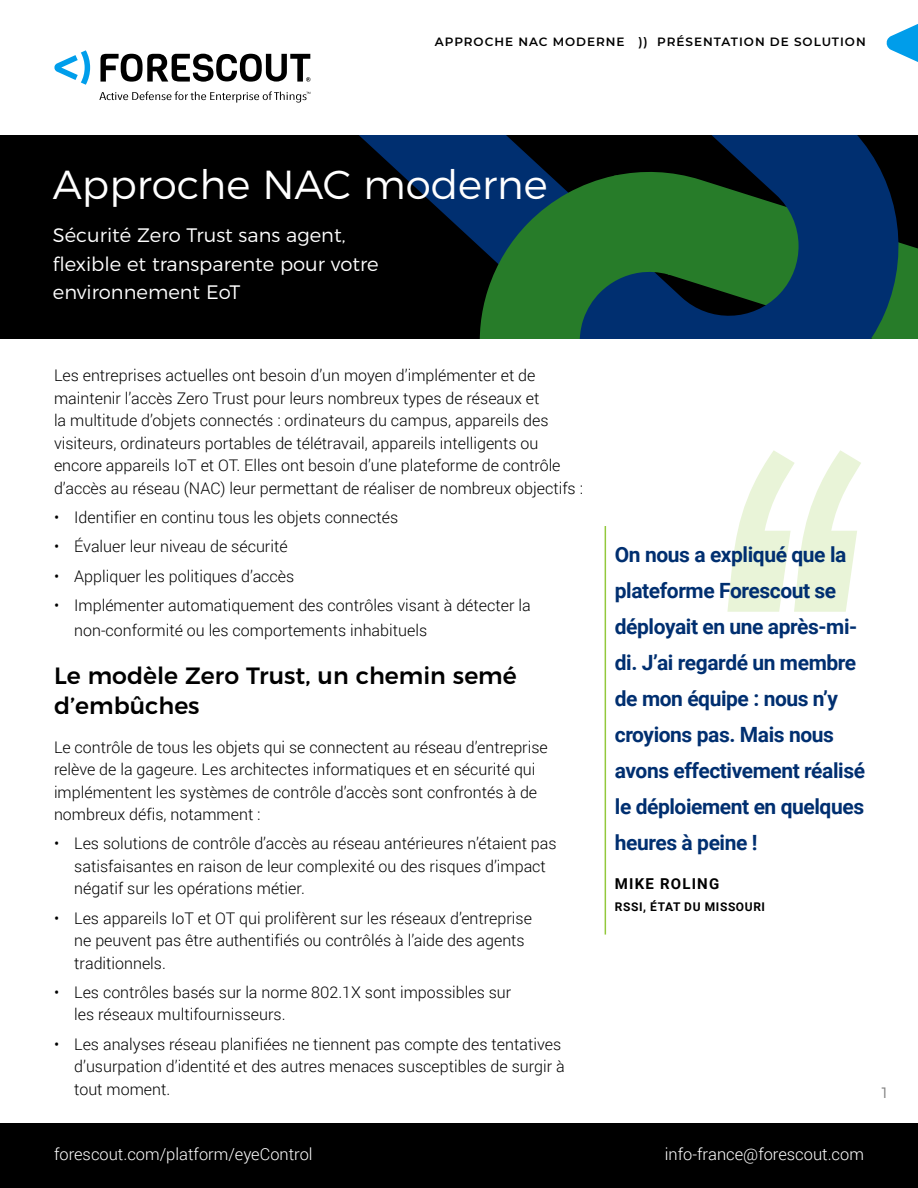
<style>
.page{position:relative;width:918px;height:1188px;background:#fff}
.page>*{position:absolute;margin:0;border:0;box-sizing:border-box;transform-origin:0 0}
.quotation_mark{font:italic 600px "Century Gothic Pro";color:#e9f4d8}
.Solution_Name{font:300 40.5px "Montserrat";color:#fff}
.subhead{font:500 23.55px/30px "Montserrat";color:#000}
.quote{font:700 21px/36px "Roboto";letter-spacing:-.02em;color:#002f70}
.Solution_Description{font:300 19.5px/28.5px "Montserrat";color:#fff}
.t1{font:300 16.5px "Roboto";color:#fff}
.body_copy{font:300 16.05px/22.5px "Roboto";color:#000}
.quote_name{font:700 15px "Roboto";letter-spacing:.08em;color:#000}
.t2{font:300 15px "Montserrat";color:#808080}
.brief_name_header{font:600 12px "Montserrat";letter-spacing:.08em;color:#000}
.quote_title{font:700 12px "Roboto";letter-spacing:.05em;color:#000}
</style>
<div class="page">
<div style="left:0;top:135px;width:918px;height:203px;background:#000"></div>
<svg style="left:359px;top:135px;width:83px;height:77px"></svg>
<svg style="left:442px;top:135px;width:439px;height:93px;fill:#002f70"></svg>
<svg style="left:459px;top:170px;width:459px;height:168px;background:#124d41"></svg>
<svg style="left:886px;top:24px;width:32px;height:38px"></svg>
<hr style="left:605px;top:526px;width:1px;height:409px;background:#93c83c">
<div style="left:0;top:1123px;width:918px;height:65px;background:#000"></div>
<svg style="left:54px;top:50px;width:36px;height:35px"></svg>
<svg style="left:101px;top:54px;width:210px;height:28px"></svg>
<svg style="left:99px;top:91px;width:211px;height:12px"></svg>
<p class="brief_name_header" style="left:435px;top:34px;width:432px">APPROCHE NAC MODERNE )) PRÉSENTATION DE SOLUTION</p>
<p class="Solution_Name" style="left:53px;top:153px;width:496px">Approche NAC moderne</p>
<p class="Solution_Description" style="left:53px;top:220px;width:327px">Sécurité Zero Trust sans agent, flexible et transparente pour votre environnement EoT</p>
<p class="body_copy" style="left:54px;top:364px;width:531px">Les entreprises actuelles ont besoin d’un moyen d’implémenter et de maintenir l’accès Zero Trust pour leurs nombreux types de réseaux et<br>la multitude d’objets connectés : ordinateurs du campus, appareils des visiteurs, ordinateurs portables de télétravail, appareils intelligents ou encore appareils IoT et OT. Elles ont besoin d’une plateforme de contrôle d’accès au réseau (NAC) leur permettant de réaliser de nombreux objectifs :</p>
<p class="body_copy" style="left:54px;top:506px;width:346px">• Identifier en continu tous les objets connectés</p>
<p class="body_copy" style="left:54px;top:535px;width:235px">• Évaluer leur niveau de sécurité</p>
<p class="body_copy" style="left:54px;top:564px;width:242px">• Appliquer les politiques d’accès</p>
<p class="body_copy" style="left:74px;top:592px;width:458px;line-height:25.5px;text-indent:-20px">• Implémenter automatiquement des contrôles visant à détecter la non-conformité ou les comportements inhabituels</p>
<p class="subhead" style="left:54px;top:659px;width:464px">Le modèle Zero Trust, un chemin semé d’embûches</p>
<p class="body_copy" style="left:54px;top:735px;width:495px">Le contrôle de tous les objets qui se connectent au réseau d’entreprise relève de la gageure. Les architectes informatiques et en sécurité qui implémentent les systèmes de contrôle d’accès sont confrontés à de nombreux défis, notamment :</p>
<p class="body_copy" style="left:74px;top:832px;width:484px;text-indent:-20px">• Les solutions de contrôle d’accès au réseau antérieures n’étaient pas satisfaisantes en raison de leur complexité ou des risques d’impact négatif sur les opérations métier.</p>
<p class="body_copy" style="left:74px;top:906px;width:459px;text-indent:-20px">• Les appareils IoT et OT qui prolifèrent sur les réseaux d’entreprise ne peuvent pas être authentifiés ou contrôlés à l’aide des agents traditionnels.</p>
<p class="body_copy" style="left:74px;top:980px;width:439px;text-indent:-20px">• Les contrôles basés sur la norme 802.1X sont impossibles sur les réseaux multifournisseurs.</p>
<p class="body_copy" style="left:74px;top:1032px;width:492px;text-indent:-20px">• Les analyses réseau planifiées ne tiennent pas compte des tentatives d’usurpation d’identité et des autres menaces susceptibles de surgir à tout moment.</p>
<p class="quotation_mark" style="left:644px;top:317px;width:279px">‘‘</p>
<p class="quote" style="left:615px;top:536px;width:252px">On nous a expliqué que la plateforme Forescout se déployait en une après-mi&shy;di. J’ai regardé un membre de mon équipe : nous n’y croyions pas. Mais nous avons effectivement réalisé le déploiement en quelques heures à peine !</p>
<p class="quote_name" style="left:615px;top:873px;width:106px">MIKE ROLING</p>
<p class="quote_title" style="left:615px;top:898px;width:152px">RSSI, ÉTAT DU MISSOURI</p>
<p class="t2" style="left:880px;top:1081px;width:11px">1</p>
<p class="t1" style="left:54px;top:1143px;width:260px">forescout.com/platform/eyeControl</p>
<p class="t1" style="left:665px;top:1143px;width:201px">info-france@forescout.com</p>
</div>
